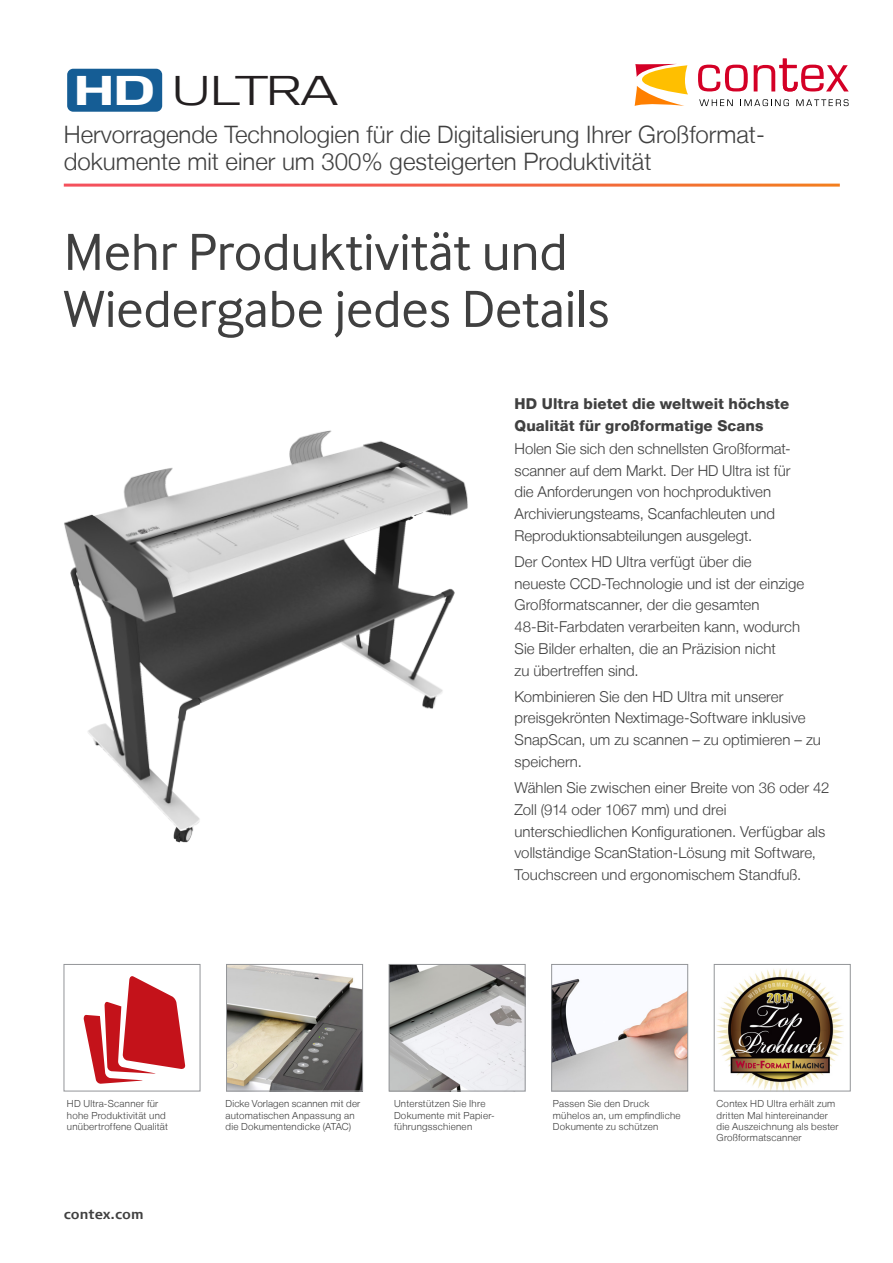
<style>
.page{position:relative;width:893px;height:1263px;background:#fff}
.page>*{position:absolute;margin:0;border:0;box-sizing:border-box;transform-origin:0 0}
.Front_Headline{font:54px/57px "Inter Face";letter-spacing:-.005em;color:#404040}
.t1{font:300 41.4px "Signa Ext Column";letter-spacing:-.025em;color:#231f20}
.Front_Headline-2{font:300 24px/27px "Helvetica Neue LT";color:#404040}
.Body{font:300 15px/21.8px "Helvetica Neue LT";color:#404040}
.Body-2{font:800 15px/21.8px "Helvetica Neue LT";letter-spacing:.005em;color:#404040}
.Body_frontpage{font:700 13.5px "Signa Column";letter-spacing:.01em;color:#404040}
.Table-body{font:300 9.75px/11.2px "Helvetica Neue LT";letter-spacing:.025em;color:#404040}
.s1{font-family:"Signa Ext Column Caps";font-weight:700;color:#fff}
</style>
<div class="page">
<img style="left:553px;top:978px;width:133px;height:111px">
<div style="left:551px;top:964px;width:137px;height:127px;border:1px solid #939598"></div>
<img style="left:64px;top:430px;width:404px;height:413px">
<div style="left:67px;top:69px;width:95px;height:43px;background:#155d95;border-radius:6px"></div>
<img style="left:717px;top:969px;width:127px;height:120px">
<div style="left:714px;top:964px;width:136px;height:127px;border:1px solid #939598"></div>
<img style="left:228px;top:966px;width:133px;height:123px">
<div style="left:226px;top:964px;width:137px;height:127px;border:1px solid #939598"></div>
<img style="left:391px;top:966px;width:132px;height:123px">
<div style="left:389px;top:964px;width:136px;height:127px;border:1px solid #939598"></div>
<svg style="left:83px;top:976px;width:102px;height:108px"></svg>
<div style="left:64px;top:964px;width:136px;height:127px;border:1px solid #939598"></div>
<svg style="left:698px;top:65px;width:50px;height:26px"></svg>
<svg style="left:754px;top:59px;width:95px;height:32px"></svg>
<svg style="left:635px;top:64px;width:53px;height:42px"></svg>
<svg style="left:699px;top:99px;width:34px;height:7px"></svg>
<svg style="left:740px;top:99px;width:49px;height:7px"></svg>
<svg style="left:796px;top:99px;width:53px;height:7px"></svg>
<p class="t1" style="left:74px;top:66px;width:266px"><span class="s1">HD</span> ULTRA</p>
<p class="Front_Headline-2" style="left:64px;top:121px;width:703px">Hervorragende Technologien für die Digitalisierung Ihrer Großformat&shy;dokumente mit einer um 300% gesteigerten Produktivität</p>
<p class="Front_Headline" style="left:64px;top:223px;width:547px">Mehr Produktivität und<br>Wiedergabe jedes Details</p>
<p class="Body-2" style="left:514px;top:393px;width:276px">HD Ultra bietet die weltweit höchste<br>Qualität für großformatige Scans</p>
<p class="Body" style="left:514px;top:437px;width:278px">Holen Sie sich den schnellsten Großformat&shy;scanner auf dem Markt. Der HD Ultra ist für die Anforderungen von hochproduktiven Archivierungsteams, Scanfachleuten und Reproduktionsabteilungen ausgelegt.</p>
<p class="Body" style="left:514px;top:550px;width:291px">Der Contex HD Ultra verfügt über die neueste CCD-Technologie und ist der einzige Großformatscanner, der die gesamten 48-Bit-Farbdaten verarbeiten kann, wodurch Sie Bilder erhalten, die an Präzision nicht<br>zu übertreffen sind.</p>
<p class="Body" style="left:514px;top:685px;width:308px">Kombinieren Sie den HD Ultra mit unserer preisgekrönten Nextimage-Software inklusive SnapScan, um zu scannen – zu optimieren – zu speichern.</p>
<p class="Body" style="left:514px;top:776px;width:316px">Wählen Sie zwischen einer Breite von 36 oder 42<br>Zoll (914 oder 1067 mm) und drei unterschiedlichen Konfigurationen. Verfügbar als vollständige ScanStation-Lösung mit Software, Touchscreen und ergonomischem Standfuß.</p>
<p class="Table-body" style="left:67px;top:1098px;width:103px">HD Ultra-Scanner für hohe Produktivität und unübertroffene Qualität</p>
<p class="Table-body" style="left:553px;top:1098px;width:129px">Passen Sie den Druck mühelos an, um empfindliche<br>Dokumente zu schützen</p>
<p class="Table-body" style="left:394px;top:1098px;width:102px">Unterstützen Sie Ihre<br>Dokumente mit Papier&shy;führungsschienen</p>
<p class="Table-body" style="left:716px;top:1098px;width:124px">Contex HD Ultra erhält zum dritten Mal hintereinander die Auszeichnung als bester<br>Großformatscanner</p>
<p class="Table-body" style="left:226px;top:1098px;width:136px">Dicke Vorlagen scannen mit der automatischen Anpassung an die Dokumentendicke (ATAC)</p>
<p class="Body_frontpage" style="left:64px;top:1207px;width:82px">contex.com</p>
</div>
